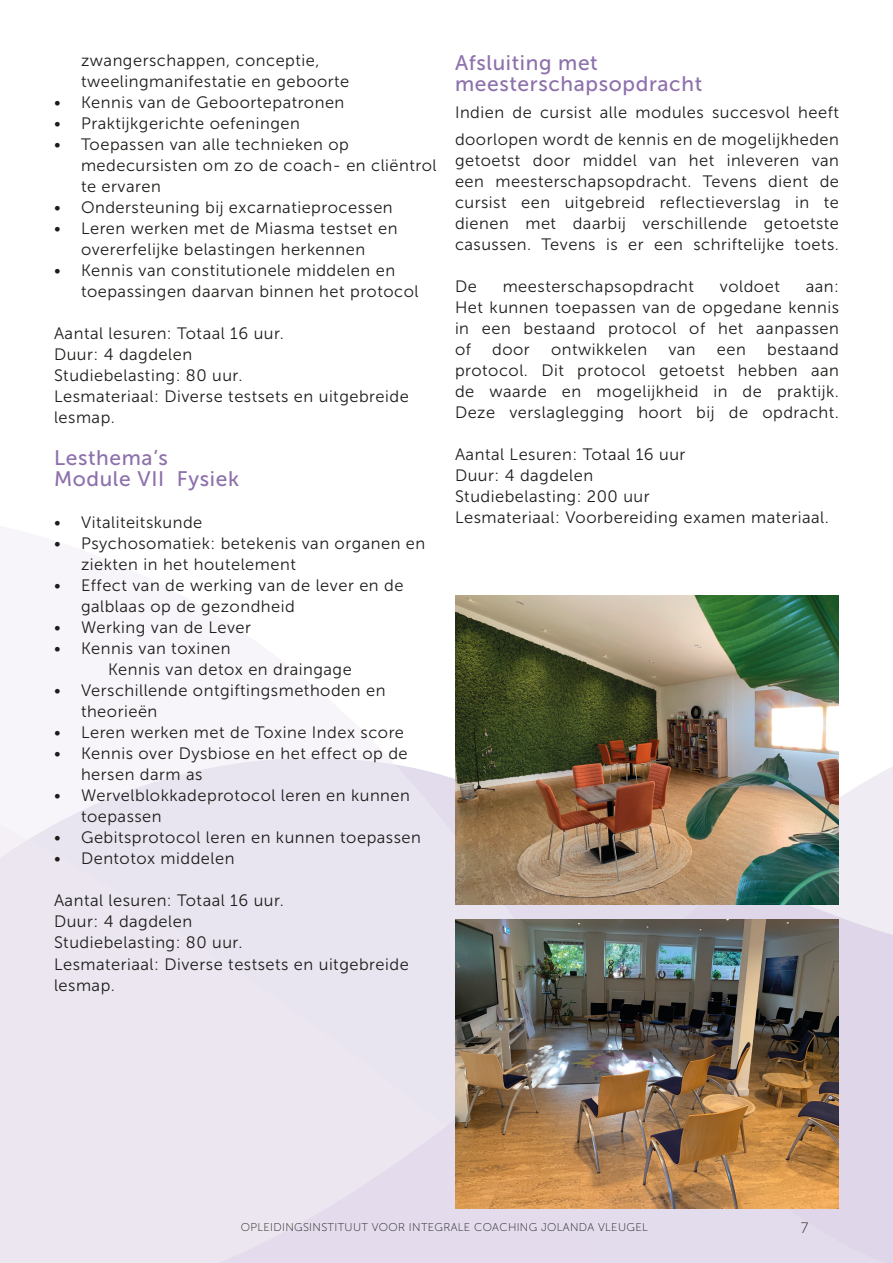
<style>
.page{position:relative;width:893px;height:1263px;background:#fff}
.page>*{position:absolute;margin:0;border:0;box-sizing:border-box;transform-origin:0 0}
.Textkörper{font:21px/21px "Museo Sans 500";letter-spacing:.03em;color:#8d71ac}
.Textkörper-2{font:16.5px/21px "Museo Sans 300";letter-spacing:.03em;color:#1d1d1b}
.t1{font:15px "Museo Sans 100";color:#1d1d1b}
.t2{font:11.25px "Museo Sans 100";letter-spacing:.03em;color:#1d1d1b}
</style>
<div class="page">
<svg style="left:0;top:775px;width:177px;height:488px;background:#ebe6f0"></svg>
<svg style="left:177px;top:758px;width:716px;height:505px;background:#e7e2ee"></svg>
<img style="left:455px;top:920px;width:384px;height:289px">
<img style="left:455px;top:595px;width:384px;height:310px">
<p class="Textkörper-2" style="left:81px;top:50px;width:270px">zwangerschappen, conceptie, tweelingmanifestatie en geboorte</p>
<p class="Textkörper-2" style="left:54px;top:92px;width:292px">• Kennis van de Geboortepatronen</p>
<p class="Textkörper-2" style="left:54px;top:113px;width:247px">• Praktijkgerichte oefeningen</p>
<p class="Textkörper-2" style="left:81px;top:134px;width:357px;text-indent:-27px">• Toepassen van alle technieken op medecursisten om zo de coach- en cliëntrol te ervaren</p>
<p class="Textkörper-2" style="left:54px;top:197px;width:340px">• Ondersteuning bij excarnatieprocessen</p>
<p class="Textkörper-2" style="left:54px;top:218px;width:345px;text-align:center">• Leren werken met de Miasma testset en overerfelijke belastingen herkennen</p>
<p class="Textkörper-2" style="left:81px;top:260px;width:339px;text-indent:-27px">• Kennis van constitutionele middelen en toepassingen daarvan binnen het protocol</p>
<p class="Textkörper-2" style="left:54px;top:323px;width:231px">Aantal lesuren: Totaal 16 uur.</p>
<p class="Textkörper-2" style="left:54px;top:344px;width:140px">Duur: 4 dagdelen</p>
<p class="Textkörper-2" style="left:54px;top:365px;width:190px">Studiebelasting: 80 uur.</p>
<p class="Textkörper-2" style="left:54px;top:386px;width:356px">Lesmateriaal: Diverse testsets en uitgebreide lesmap.</p>
<p class="Textkörper" style="left:54px;top:448px;width:115px">Lesthema’s</p>
<p class="Textkörper" style="left:54px;top:469px;width:187px">Module VII Fysiek</p>
<p class="Textkörper-2" style="left:54px;top:512px;width:150px">• Vitaliteitskunde</p>
<p class="Textkörper-2" style="left:81px;top:533px;width:346px;text-indent:-27px">• Psychosomatiek: betekenis van organen en ziekten in het houtelement</p>
<p class="Textkörper-2" style="left:81px;top:575px;width:324px;text-indent:-27px">• Effect van de werking van de lever en de galblaas op de gezondheid</p>
<p class="Textkörper-2" style="left:54px;top:617px;width:199px">• Werking van de Lever</p>
<p class="Textkörper-2" style="left:108px;top:638px;width:245px;text-indent:-54px">• Kennis van toxinen<br>Kennis van detox en draingage</p>
<p class="Textkörper-2" style="left:81px;top:680px;width:306px;text-indent:-27px">• Verschillende ontgiftingsmethoden en theorieën</p>
<p class="Textkörper-2" style="left:54px;top:722px;width:352px">• Leren werken met de Toxine Index score</p>
<p class="Textkörper-2" style="left:81px;top:743px;width:328px;text-indent:-27px">• Kennis over Dysbiose en het effect op de hersen darm as</p>
<p class="Textkörper-2" style="left:81px;top:785px;width:330px;text-indent:-27px">• Wervelblokkadeprotocol leren en kunnen toepassen</p>
<p class="Textkörper-2" style="left:54px;top:827px;width:368px">• Gebitsprotocol leren en kunnen toepassen</p>
<p class="Textkörper-2" style="left:54px;top:848px;width:182px">• Dentotox middelen</p>
<p class="Textkörper-2" style="left:54px;top:890px;width:231px">Aantal lesuren: Totaal 16 uur.</p>
<p class="Textkörper-2" style="left:54px;top:911px;width:140px">Duur: 4 dagdelen</p>
<p class="Textkörper-2" style="left:54px;top:932px;width:190px">Studiebelasting: 80 uur.</p>
<p class="Textkörper-2" style="left:54px;top:953px;width:356px">Lesmateriaal: Diverse testsets en uitgebreide lesmap.</p>
<p class="Textkörper" style="left:455px;top:52px;width:249px">Afsluiting met meesterschapsopdracht</p>
<p class="Textkörper-2" style="left:455px;top:99px;width:385px;line-height:27px">Indien de cursist alle modules succesvol heeft doorlopen wordt de kennis en de mogelijkheden</p>
<p class="Textkörper-2" style="left:455px;top:150px;width:385px;text-align:justify">getoetst door middel van het inleveren van een meesterschapsopdracht. Tevens dient de cursist een uitgebreid reflectieverslag in te dienen met daarbij verschillende getoetste casussen. Tevens is er een schriftelijke toets.</p>
<p class="Textkörper-2" style="left:455px;top:276px;width:23px">De</p>
<p class="Textkörper-2" style="left:503px;top:276px;width:193px">meesterschapsopdracht</p>
<p class="Textkörper-2" style="left:720px;top:276px;width:61px">voldoet</p>
<p class="Textkörper-2" style="left:806px;top:276px;width:35px">aan:</p>
<p class="Textkörper-2" style="left:455px;top:297px;width:385px;text-align:justify">Het kunnen toepassen van de opgedane kennis in een bestaand protocol of het aanpassen of</p>
<p class="Textkörper-2" style="left:455px;top:339px;width:385px;text-align:justify;text-indent:312px">bestaand protocol. Dit protocol getoetst hebben aan de waarde en mogelijkheid in de praktijk.<br>Deze verslaglegging hoort bij de opdracht.</p>
<p class="Textkörper-2" style="left:455px;top:444px;width:232px">Aantal Lesuren: Totaal 16 uur</p>
<p class="Textkörper-2" style="left:455px;top:465px;width:140px">Duur: 4 dagdelen</p>
<p class="Textkörper-2" style="left:455px;top:486px;width:196px">Studiebelasting: 200 uur</p>
<p class="Textkörper-2" style="left:455px;top:507px;width:375px">Lesmateriaal: Voorbereiding examen materiaal.</p>
<p class="Textkörper-2" style="left:492px;top:339px;width:39px">door</p>
<p class="Textkörper-2" style="left:551px;top:339px;width:98px">ontwikkelen</p>
<p class="Textkörper-2" style="left:668px;top:339px;width:29px">van</p>
<p class="Textkörper-2" style="left:717px;top:339px;width:31px">een</p>
<p class="t2" style="left:241px;top:1221px;width:409px">OPLEIDINGSINSTITUUT VOOR INTEGRALE COACHING JOLANDA VLEUGEL</p>
<p class="t1" style="left:801px;top:1220px;width:9px">7</p>
</div>
